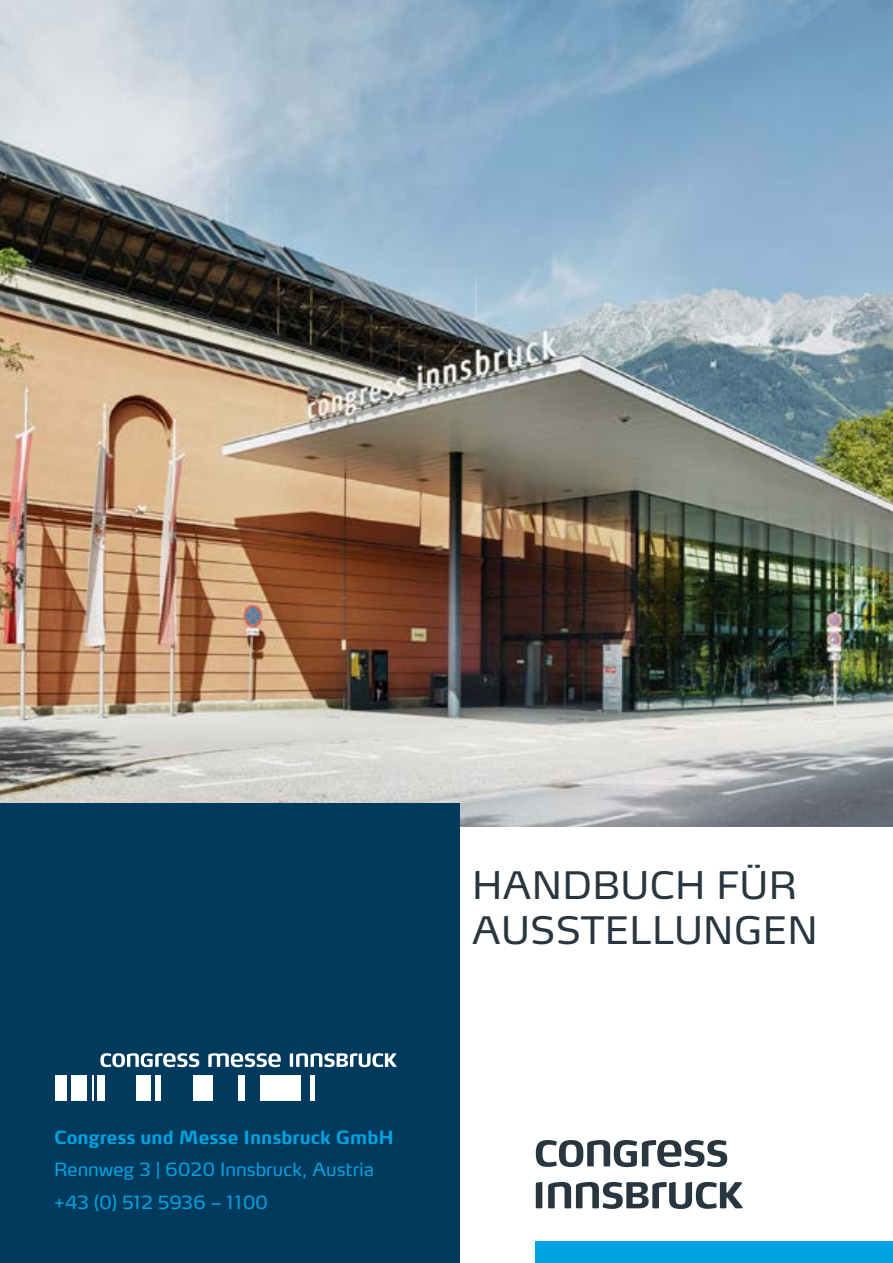
<style>
.page{position:relative;width:893px;height:1263px;background:#fff}
.page>*{position:absolute;margin:0;border:0;box-sizing:border-box;transform-origin:0 0}
.t1{font:37.5px/45px "Max Pro";letter-spacing:.01em;color:#283640}
.t2{font:18px/32.5px "Max Pro";color:#00a3e2}
.t3{font:700 18px "Max Pro";color:#00a3e2}
</style>
<div class="page">
<img style="left:0;top:0;width:893px;height:826px">
<div style="left:536px;top:1242px;width:357px;height:21px;background:#00a3e2"></div>
<div style="left:0;top:804px;width:459px;height:459px;background:#003a5d"></div>
<svg style="left:536px;top:1140px;width:191px;height:27px"></svg>
<svg style="left:548px;top:1182px;width:195px;height:27px"></svg>
<svg style="left:536px;top:1182px;width:6px;height:26px"></svg>
<div style="left:193px;top:1075px;width:19px;height:25px;background:#fff"></div>
<div style="left:137px;top:1075px;width:14px;height:25px;background:#fff"></div>
<div style="left:155px;top:1075px;width:5px;height:25px;background:#fff"></div>
<div style="left:239px;top:1075px;width:6px;height:25px;background:#fff"></div>
<div style="left:260px;top:1075px;width:9px;height:25px;background:#fff"></div>
<div style="left:270px;top:1075px;width:31px;height:25px;background:#fff"></div>
<hr style="left:310px;top:1075px;width:4px;height:25px;background:#fff">
<div style="left:97px;top:1075px;width:7px;height:25px;background:#fff"></div>
<svg style="left:93px;top:1075px;width:1px;height:25px"></svg>
<div style="left:56px;top:1075px;width:11px;height:25px;background:#fff"></div>
<div style="left:72px;top:1075px;width:15px;height:25px;background:#fff"></div>
<svg style="left:208px;top:1053px;width:73px;height:14px"></svg>
<svg style="left:296px;top:1053px;width:101px;height:14px"></svg>
<hr style="left:290px;top:1053px;width:3px;height:14px;background:#fff">
<svg style="left:100px;top:1053px;width:99px;height:14px"></svg>
<p class="t3" style="left:54px;top:1122px;width:341px">Congress und Messe Innsbruck GmbH</p>
<p class="t2" style="left:54px;top:1152px;width:322px">Rennweg 3 | 6020 Innsbruck, Austria +43 (0) 512 5936 – 1100</p>
<h1 class="t1" style="left:472px;top:858px;width:347px">HANDBUCH FÜR<br>AUSSTELLUNGEN</h1>
</div>
